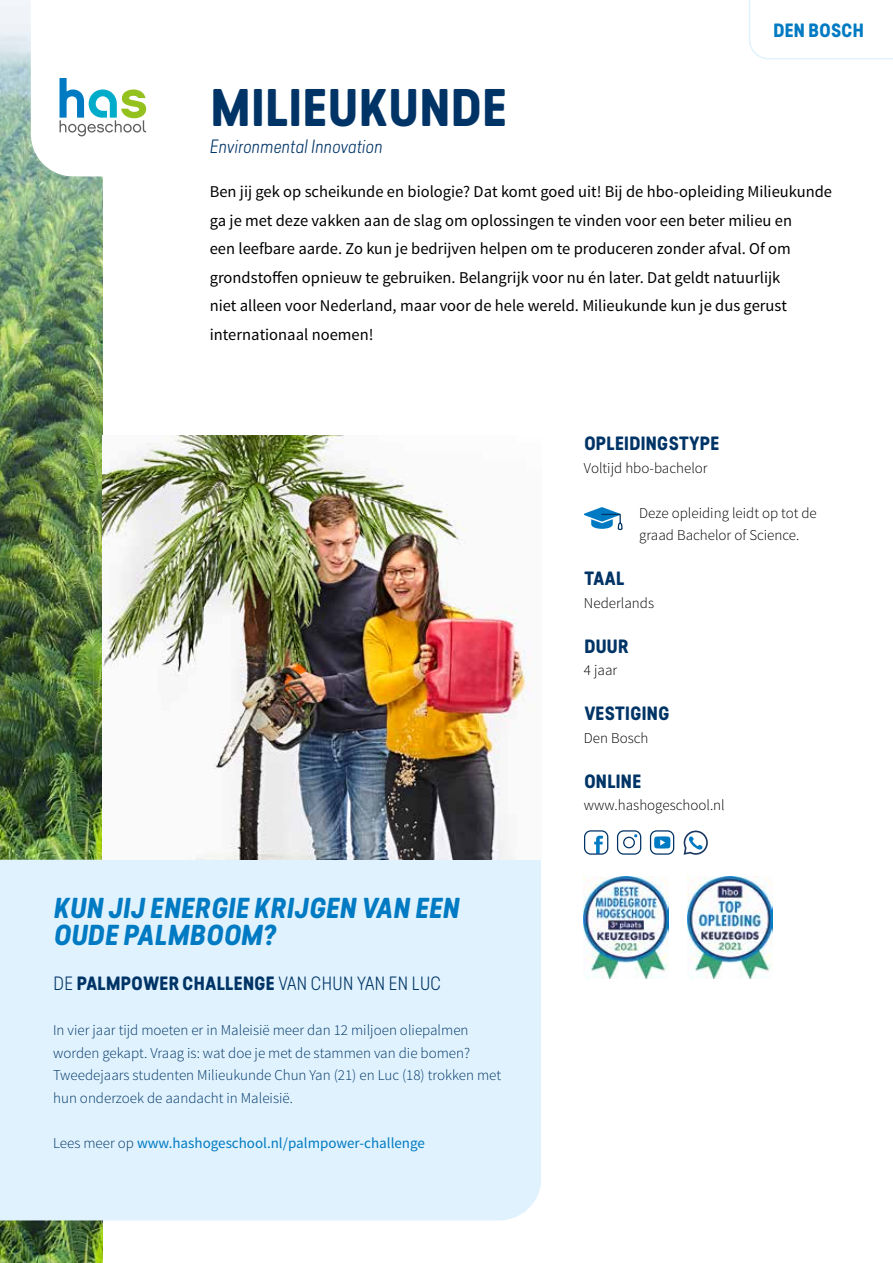
<style>
.page{position:relative;width:893px;height:1263px;background:#fff}
.page>*{position:absolute;margin:0;border:0;box-sizing:border-box;transform-origin:0 0}
.t1{font:700 49.5px "Predige Rounded";letter-spacing:.02em;color:#003466}
.t2{font:italic 700 27px/27px "Predige Rounded";letter-spacing:.02em;color:#007ac2}
.t3{font:700 18px "Predige Rounded";letter-spacing:.02em;color:#003466}
.t4{font:italic 300 18px "Predige Rounded";color:#003466}
.t5{font:700 18px "Predige Rounded";letter-spacing:.02em;color:#007ac2}
.t6{font:16.5px/28.5px "Source Sans Pro";color:#000}
.t7{font:300 15px/22.5px "Source Sans Pro";color:#003466}
.t8{font:300 15px/22.5px "Source Sans Pro";color:#000}
.t9{font:15px "Source Sans Pro";color:#007ac2}
.s1{font-weight:300}
.s2{font-weight:300;color:#003466}
</style>
<div class="page">
<img style="left:0;top:1220px;width:102px;height:43px">
<img style="left:0;top:0;width:103px;height:860px">
<div style="left:0;top:860px;width:541px;height:360px;background:#dff2fd"></div>
<svg style="left:31px;top:0;width:116px;height:176px"></svg>
<svg style="left:584px;top:507px;width:39px;height:24px"></svg>
<svg style="left:749px;top:0;width:144px;height:60px"></svg>
<img style="left:103px;top:436px;width:431px;height:424px">
<svg style="left:617px;top:830px;width:24px;height:25px"></svg>
<svg style="left:584px;top:830px;width:24px;height:25px"></svg>
<svg style="left:650px;top:830px;width:24px;height:25px"></svg>
<img style="left:584px;top:876px;width:85px;height:102px">
<svg style="left:684px;top:830px;width:24px;height:25px"></svg>
<img style="left:687px;top:876px;width:85px;height:102px">
<p class="t5" style="left:773px;top:18px;width:92px">DEN BOSCH</p>
<h1 class="t1" style="left:211px;top:73px;width:298px">MILIEUKUNDE</h1>
<p class="t4" style="left:210px;top:135px;width:174px">Environmental Innovation</p>
<p class="t6" style="left:210px;top:178px;width:624px">Ben jij gek op scheikunde en biologie? Dat komt goed uit! Bij de hbo-opleiding Milieukunde ga je met deze vakken aan de slag om oplossingen te vinden voor een beter milieu en<br>een leefbare aarde. Zo kun je bedrijven helpen om te produceren zonder afval. Of om grondstoffen opnieuw te gebruiken. Belangrijk voor nu én later. Dat geldt natuurlijk<br>niet alleen voor Nederland, maar voor de hele wereld. Milieukunde kun je dus gerust internationaal noemen!</p>
<h2 class="t2" style="left:54px;top:895px;width:407px">KUN JIJ ENERGIE KRIJGEN VAN EEN<br>OUDE PALMBOOM?</h2>
<p class="t3" style="left:54px;top:971px;width:389px"><span class="s1">DE</span> PALMPOWER CHALLENGE <span class="s1">VAN CHUN YAN EN LUC</span></p>
<p class="t7" style="left:53px;top:1019px;width:449px">In vier jaar tijd moeten er in Maleisië meer dan 12 miljoen oliepalmen worden gekapt. Vraag is: wat doe je met de stammen van die bomen?<br>Tweedejaars studenten Milieukunde Chun Yan (21) en Luc (18) trokken met hun onderzoek de aandacht in Maleisië.</p>
<p class="t9" style="left:53px;top:1133px;width:373px"><span class="s2">Lees meer op</span> www.hashogeschool.nl/palmpower-challenge</p>
<p class="t3" style="left:584px;top:431px;width:137px">OPLEIDINGSTYPE</p>
<p class="t8" style="left:584px;top:456px;width:125px">Voltijd hbo-bachelor</p>
<p class="t8" style="left:639px;top:501px;width:179px">Deze opleiding leidt op tot de graad Bachelor of Science.</p>
<p class="t3" style="left:584px;top:566px;width:41px">TAAL</p>
<p class="t8" style="left:584px;top:591px;width:72px">Nederlands</p>
<p class="t3" style="left:584px;top:633px;width:46px">DUUR</p>
<p class="t8" style="left:584px;top:659px;width:35px">4 jaar</p>
<p class="t3" style="left:584px;top:701px;width:87px">VESTIGING</p>
<p class="t8" style="left:584px;top:726px;width:66px">Den Bosch</p>
<p class="t3" style="left:584px;top:768px;width:58px">ONLINE</p>
<p class="t8" style="left:584px;top:794px;width:142px">www.hashogeschool.nl</p>
</div>
